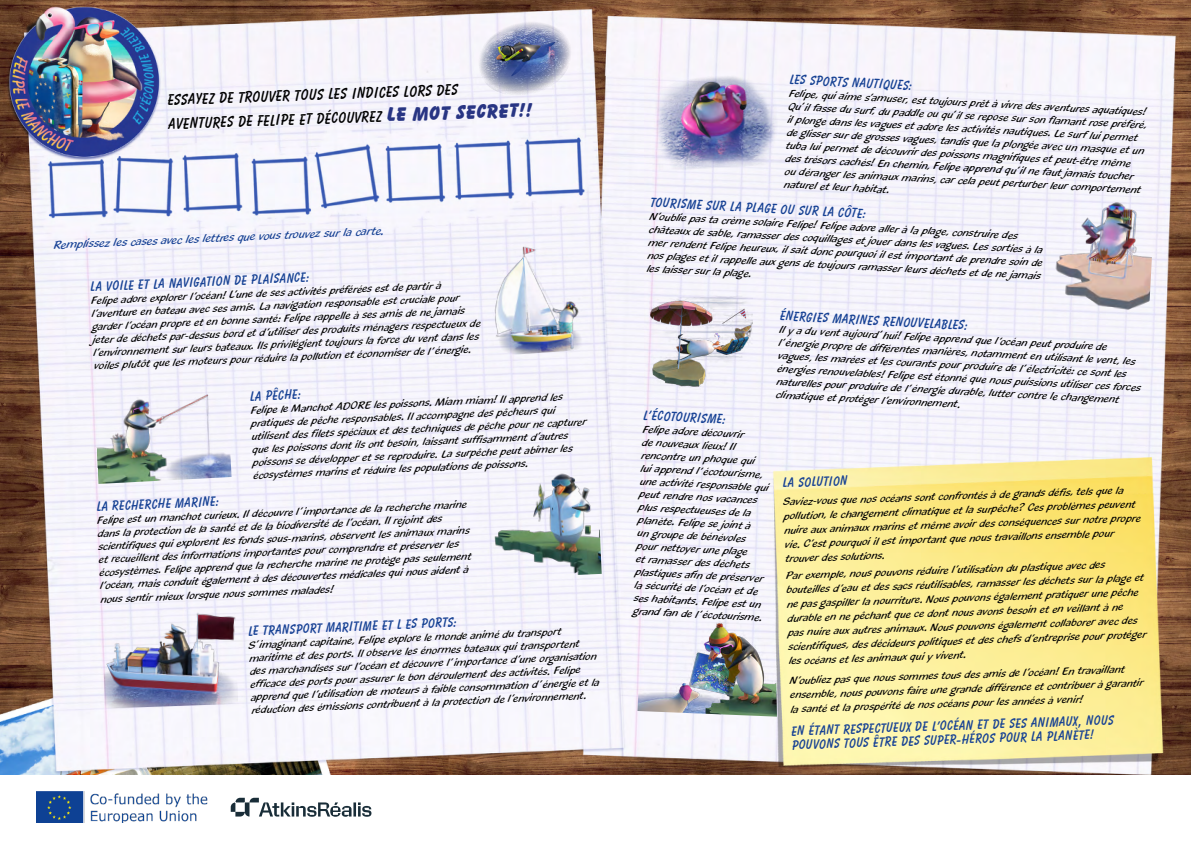
<style>
.page{position:relative;width:1191px;height:842px;background:#fff}
.page>*{position:absolute;margin:0;border:0;box-sizing:border-box;transform-origin:0 0}
.t1{font:700 16px/24px "Balloon BT";color:#000}
.t2{font:700 14px/14px "Balloon BT";color:#164194}
.t3{font:12px "Blacklight D";color:#164194}
.t4{font:11px/13px "Blacklight D";color:#000}
.s1{font-weight:800;font-size:20px;color:#283583}
</style>
<div class="page">
<img style="left:0;top:0;width:1191px;height:775px">
<img style="left:649px;top:292px;width:103px;height:102px">
<img style="left:94px;top:389px;width:138px;height:95px">
<img style="left:102px;top:608px;width:136px;height:100px">
<img style="left:475px;top:238px;width:120px;height:119px">
<img style="left:492px;top:467px;width:109px;height:111px">
<img style="left:637px;top:605px;width:140px;height:112px">
<img style="left:477px;top:16px;width:98px;height:78px">
<img style="left:647px;top:63px;width:136px;height:114px">
<img style="left:1051px;top:194px;width:104px;height:121px">
<img style="left:36px;top:791px;width:172px;height:32px">
<svg style="left:231px;top:798px;width:140px;height:19px"></svg>
<h1 class="t1" style="left:167px;top:88px;width:365px;rotate:-2deg">Essayez de trouver tous les indices lors des<br>aventures de Felipe et découvrez <span class="s1">le mot secret!!</span></h1>
<p class="t3" style="left:54px;top:236px;width:332px;rotate:-2deg">Remplissez les cases avec les lettres que vous trouvez sur la carte.</p>
<p class="t2" style="left:90px;top:280px;width:221px;rotate:-3deg">LA VOILE ET LA NAVIGATION DE PLAISANCE:</p>
<p class="t4" style="left:91px;top:293px;width:390px;rotate:-2deg">Felipe adore explorer l’océan! L’une de ses activités préférées est de partir à l’aventure en bateau avec ses amis. La navigation responsable est cruciale pour garder l’océan propre et en bonne santé: Felipe rappelle à ses amis de ne jamais jeter de déchets par-dessus bord et d’utiliser des produits ménagers respectueux de l’environnement sur leurs bateaux. Ils privilégient toujours la force du vent dans les voiles plutôt que les moteurs pour réduire la pollution et économiser de l’énergie.</p>
<p class="t2" style="left:250px;top:389px;width:53px;rotate:-3deg">LA PÊCHE:</p>
<p class="t4" style="left:251px;top:402px;width:337px;rotate:-2deg">Felipe le Manchot ADORE les poissons. Miam miam! Il apprend les pratiques de pêche responsables. Il accompagne des pêcheurs qui utilisent des filets spéciaux et des techniques de pêche pour ne capturer que les poissons dont ils ont besoin, laissant suffisamment d’autres poissons se développer et se reproduire. La surpêche peut abîmer les écosystèmes marins et réduire les populations de poissons.</p>
<p class="t2" style="left:96px;top:500px;width:124px;rotate:-3deg">LA RECHERCHE MARINE:</p>
<p class="t4" style="left:97px;top:512px;width:374px;rotate:-2deg">Felipe est un manchot curieux. Il découvre l’importance de la recherche marine dans la protection de la santé et de la biodiversité de l’océan. Il rejoint des scientifiques qui explorent les fonds sous-marins, observent les animaux marins et recueillent des informations importantes pour comprendre et préserver les écosystèmes. Felipe apprend que la recherche marine ne protège pas seulement l’océan, mais conduit également à des découvertes médicales qui nous aident à</p>
<p class="t4" style="left:101px;top:592px;width:234px;rotate:-2deg">nous sentir mieux lorsque nous sommes malades!</p>
<p class="t2" style="left:248px;top:625px;width:210px;rotate:-3deg">LE TRANSPORT MARITIME ET L ES PORTS:</p>
<p class="t4" style="left:249px;top:637px;width:351px;rotate:-2deg">S’imaginant capitaine, Felipe explore le monde animé du transport maritime et des ports. Il observe les énormes bateaux qui transportent<br>des marchandises sur l’océan et découvre l’importance d’une organisation efficace des ports pour assurer le bon déroulement des activités. Felipe apprend que l’utilisation de moteurs à faible consommation d’énergie et la réduction des émissions contribuent à la protection de l’environnement.</p>
<p class="t2" style="left:790px;top:72px;width:124px;rotate:3deg">LES SPORTS NAUTIQUES:</p>
<p class="t4" style="left:789px;top:87px;width:361px;rotate:3deg">Felipe, qui aime s’amuser, est toujours prêt à vivre des aventures aquatiques!<br>Qu’il fasse du surf, du paddle ou qu’il se repose sur son flamant rose préféré, il plonge dans les vagues et adore les activités nautiques. Le surf lui permet de glisser sur de grosses vagues, tandis que la plongée avec un masque et un tuba lui permet de découvrir des poissons magnifiques et peut-être même des trésors cachés! En chemin, Felipe apprend qu’il ne faut jamais toucher ou déranger les animaux marins, car cela peut perturber leur comportement naturel et leur habitat.</p>
<p class="t2" style="left:651px;top:195px;width:217px;rotate:3deg">TOURISME SUR LA PLAGE OU SUR LA CÔTE:</p>
<p class="t4" style="left:650px;top:210px;width:396px;rotate:3deg">N’oublie pas ta crème solaire Felipe! Felipe adore aller à la plage, construire des châteaux de sable, ramasser des coquillages et jouer dans les vagues. Les sorties à la mer rendent Felipe heureux, il sait donc pourquoi il est important de prendre soin de nos plages et il rappelle aux gens de toujours ramasser leurs déchets et de ne jamais les laisser sur la plage.</p>
<p class="t2" style="left:780px;top:308px;width:189px;rotate:3deg">ÉNERGIES MARINES RENOUVELABLES:</p>
<p class="t4" style="left:780px;top:323px;width:365px;rotate:3deg">Il y a du vent aujourd’hui! Felipe apprend que l’océan peut produire de l’énergie propre de différentes manières, notamment en utilisant le vent, les vagues, les marées et les courants pour produire de l’électricité: ce sont les énergies renouvelables! Felipe est étonné que nous puissions utiliser ces forces naturelles pour produire de l’énergie durable, lutter contre le changement climatique et protéger l’environnement.</p>
<p class="t2" style="left:644px;top:408px;width:84px;rotate:3deg">L’ÉCOTOURISME:</p>
<p class="t4" style="left:643px;top:422px;width:131px;rotate:3deg">Felipe adore découvrir<br>de nouveaux lieux! Il rencontre un phoque qui<br>lui apprend l’écotourisme, une activité responsable qui peut rendre nos vacances plus respectueuses de la planète. Felipe se joint à<br>un groupe de bénévoles pour nettoyer une plage<br>et ramasser des déchets plastiques afin de préserver la sécurité de l’océan et de ses habitants. Felipe est un grand fan de l’écotourisme.</p>
<p class="t2" style="left:782px;top:475px;width:66px;rotate:-2deg">LA SOLUTION</p>
<p class="t4" style="left:783px;top:495px;width:358px;line-height:14.2px;rotate:-2deg">Saviez-vous que nos océans sont confrontés à de grands défis, tels que la pollution, le changement climatique et la surpêche? Ces problèmes peuvent nuire aux animaux marins et même avoir des conséquences sur notre propre vie. C’est pourquoi il est important que nous travaillons ensemble pour trouver des solutions.</p>
<p class="t4" style="left:786px;top:569px;width:359px;line-height:14.2px;rotate:-2deg">Par exemple, nous pouvons réduire l’utilisation du plastique avec des bouteilles d’eau et des sacs réutilisables, ramasser les déchets sur la plage et ne pas gaspiller la nourriture. Nous pouvons également pratiquer une pêche durable en ne pêchant que ce dont nous avons besoin et en veillant à ne<br>pas nuire aux autres animaux. Nous pouvons également collaborer avec des scientifiques, des décideurs politiques et des chefs d’entreprise pour protéger les océans et les animaux qui y vivent.</p>
<p class="t4" style="left:789px;top:674px;width:355px;line-height:14.2px;rotate:-2deg">N’oubliez pas que nous sommes tous des amis de l’océan! En travaillant ensemble, nous pouvons faire une grande différence et contribuer à garantir la santé et la prospérité de nos océans pour les années à venir!</p>
<p class="t2" style="left:791px;top:724px;width:324px;rotate:-2deg">EN ÉTANT RESPECTUEUX DE L’OCÉAN ET DE SES ANIMAUX, NOUS<br>POUVONS TOUS ÊTRE DES SUPER-HÉROS POUR LA PLANÈTE!</p>
</div>
